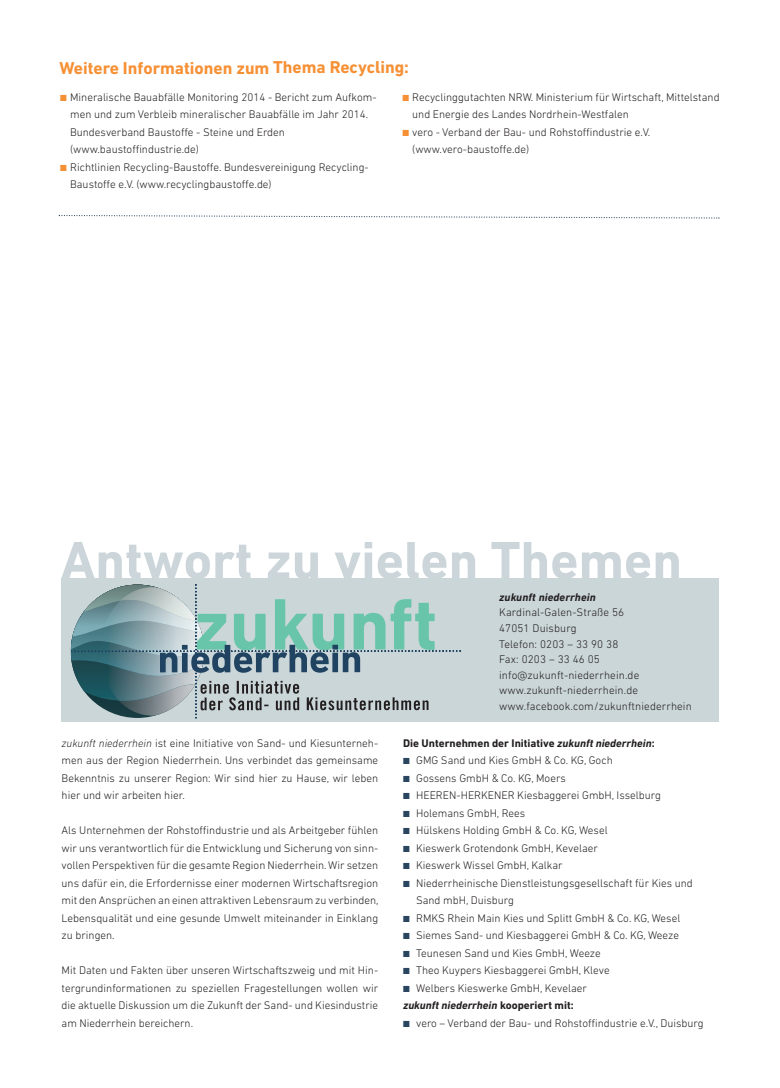
<style>
.page{position:relative;width:780px;height:1088px;background:#fff}
.page>*{position:absolute;margin:0;border:0;box-sizing:border-box;transform-origin:0 0}
.t1{font:700 53.75px "DIN Next LT Pro";color:#ccd6da}
.t2{font:700 17.5px "DIN Next LT Pro";color:#f69034}
.t3{font:300 11.25px/17.5px "DIN Next LT Pro";color:#231f20}
.t4{font:700 11.25px "DIN Next LT Pro";color:#231f20}
.t5{font:italic 700 11.25px "DIN Next LT Pro";letter-spacing:.01em;color:#231f20}
.s1{color:#f69034}
.s2{font-style:italic}
.s3{color:#294560}
.s4{font-weight:700;font-style:italic}
.s5{font-weight:700}
</style>
<div class="page">
<div style="left:62px;top:578px;width:656px;height:144px;background:#cbd6d9"></div>
<svg style="left:71px;top:584px;width:390px;height:134px"></svg>
<svg style="left:58px;top:214px;width:661px;height:5px"></svg>
<h2 class="t2" style="left:59px;top:62px;width:351px">Weitere Informationen zum Thema Recycling:</h2>
<p class="t3" style="left:70px;top:89px;width:308px;text-indent:-10px"><span class="s1">■</span> Mineralische Bauabfälle Monitoring 2014 - Bericht zum Aufkom&shy;men und zum Verbleib mineralischer Bauabfälle im Jahr 2014.<br>Bundesverband Baustoffe - Steine und Erden (www.baustoffindustrie.de)</p>
<p class="t3" style="left:70px;top:159px;width:300px;text-indent:-10px"><span class="s1">■</span> Richtlinien Recycling-Baustoffe. Bundesvereinigung Recycling-<br>Baustoffe e.V. (www.recyclingbaustoffe.de)</p>
<p class="t3" style="left:412px;top:89px;width:309px;text-indent:-10px"><span class="s1">■</span> Recyclinggutachten NRW. Ministerium für Wirtschaft, Mittelstand und Energie des Landes Nordrhein-Westfalen</p>
<p class="t3" style="left:412px;top:124px;width:239px;text-indent:-10px"><span class="s1">■</span> vero - Verband der Bau- und Rohstoffindustrie e.V. (www.vero-baustoffe.de)</p>
<h1 class="t1" style="left:61px;top:542px;width:622px">Antwort zu vielen Themen</h1>
<p class="t5" style="left:499px;top:593px;width:98px">zukunft niederrhein</p>
<p class="t3" style="left:499px;top:606px;width:194px;line-height:15.6px">Kardinal-Galen-Straße 56<br>47051 Duisburg<br>Telefon: 0203 – 33 90 38<br>Fax: 0203 – 33 46 05 info@zukunft-niederrhein.de www.zukunft-niederrhein.de www.facebook.com/zukunftniederrhein</p>
<p class="t3" style="left:62px;top:735px;width:318px;text-align:justify"><span class="s2">zukunft niederrhein</span> ist eine Initiative von Sand- und Kiesunterneh&shy;men aus der Region Niederrhein. Uns verbindet das gemeinsame Bekenntnis zu unserer Region: Wir sind hier zu Hause, wir leben hier und wir arbeiten hier.</p>
<p class="t3" style="left:62px;top:822px;width:318px;text-align:justify">Als Unternehmen der Rohstoffindustrie und als Arbeitgeber fühlen wir uns verantwortlich für die Entwicklung und Sicherung von sinn&shy;vollen Perspektiven für die gesamte Region Niederrhein. Wir setzen uns dafür ein, die Erfordernisse einer modernen Wirtschaftsregion mit den Ansprüchen an einen attraktiven Lebensraum zu verbinden, Lebensqualität und eine gesunde Umwelt miteinander in Einklang zu bringen.</p>
<p class="t3" style="left:62px;top:962px;width:318px;text-align:justify">Mit Daten und Fakten über unseren Wirtschaftszweig und mit Hin&shy;tergrundinformationen zu speziellen Fragestellungen wollen wir die aktuelle Diskussion um die Zukunft der Sand- und Kiesindustrie am Niederrhein bereichern.</p>
<p class="t4" style="left:403px;top:739px;width:253px">Die Unternehmen der Initiative <span class="s2">zukunft niederrhein</span>:</p>
<p class="t3" style="left:403px;top:752px;width:211px"><span class="s3">■</span> GMG Sand und Kies GmbH &amp; Co. KG, Goch</p>
<p class="t3" style="left:403px;top:770px;width:164px"><span class="s3">■</span> Gossens GmbH &amp; Co. KG, Moers</p>
<p class="t3" style="left:403px;top:787px;width:259px"><span class="s3">■</span> HEEREN-HERKENER Kiesbaggerei GmbH, Isselburg</p>
<p class="t3" style="left:403px;top:805px;width:124px"><span class="s3">■</span> Holemans GmbH, Rees</p>
<p class="t3" style="left:403px;top:822px;width:206px"><span class="s3">■</span> Hülskens Holding GmbH &amp; Co. KG, Wesel</p>
<p class="t3" style="left:403px;top:840px;width:196px"><span class="s3">■</span> Kieswerk Grotendonk GmbH, Kevelaer</p>
<p class="t3" style="left:403px;top:857px;width:161px"><span class="s3">■</span> Kieswerk Wissel GmbH, Kalkar</p>
<p class="t3" style="left:416px;top:875px;width:278px;text-indent:-13px"><span class="s3">■</span> Niederrheinische Dienstleistungsgesellschaft für Kies und<br>Sand mbH, Duisburg</p>
<p class="t3" style="left:403px;top:910px;width:279px"><span class="s3">■</span> RMKS Rhein Main Kies und Splitt GmbH &amp; Co. KG, Wesel</p>
<p class="t3" style="left:403px;top:927px;width:277px"><span class="s3">■</span> Siemes Sand- und Kiesbaggerei GmbH &amp; Co. KG, Weeze</p>
<p class="t3" style="left:403px;top:945px;width:199px"><span class="s3">■</span> Teunesen Sand und Kies GmbH, Weeze</p>
<p class="t3" style="left:403px;top:962px;width:208px"><span class="s3">■</span> Theo Kuypers Kiesbaggerei GmbH, Kleve</p>
<p class="t3" style="left:403px;top:980px;width:185px"><span class="s3">■</span> Welbers Kieswerke GmbH, Kevelaer <span class="s4">zukunft niederrhein</span> <span class="s5">kooperiert mit:</span></p>
<p class="t3" style="left:403px;top:1015px;width:302px"><span class="s3">■</span> vero – Verband der Bau- und Rohstoffindustrie e.V., Duisburg</p>
</div>
